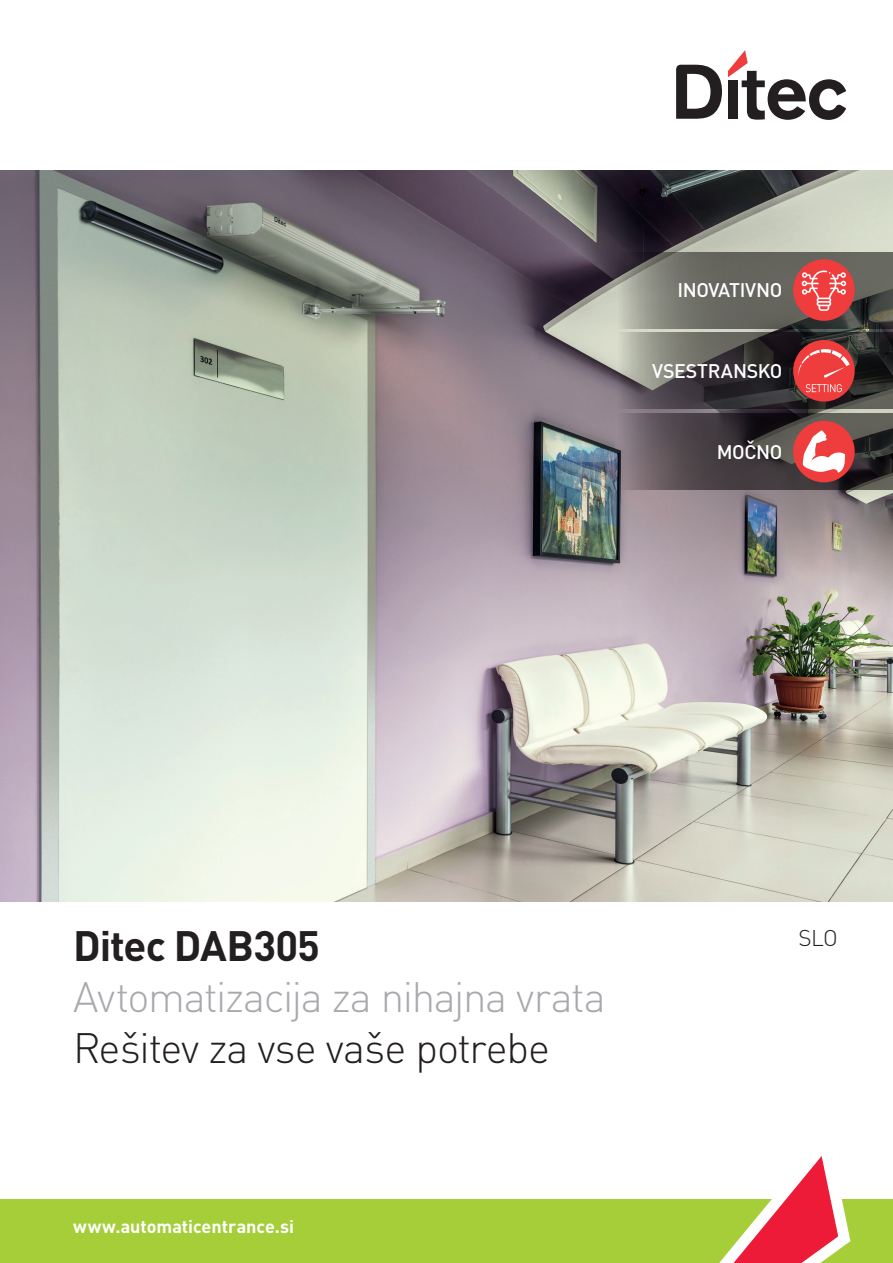
<style>
.page{position:relative;width:893px;height:1263px;background:#fff}
.page>*{position:absolute;margin:0;border:0;box-sizing:border-box;transform-origin:0 0}
.Cover_Subheading_28{font:300 42px/51px "DIN Pro";letter-spacing:-.03em;color:#a8a9ad}
.Cover_Headline_28_-1{font:700 42px "DIN Pro";letter-spacing:-.02em;color:#231f20}
.t1{font:300 22.5px "DIN Pro";color:#231f20}
.Icon_13{font:500 19.5px "DIN Pro";letter-spacing:-.02em;color:#fff}
.Cover_addressWeb_10{font:700 18px "DIN Pro";color:#fff}
.s1{color:#231f20}
</style>
<div class="page">
<img style="left:0;top:170px;width:893px;height:731px">
<div style="left:0;top:1199px;width:893px;height:64px;background:#a6ce39"></div>
<svg style="left:719px;top:1156px;width:131px;height:107px"></svg>
<svg style="left:676px;top:65px;width:46px;height:54px"></svg>
<svg style="left:728px;top:50px;width:118px;height:70px"></svg>
<svg style="left:617px;top:252px;width:276px;height:76px;background:#6a6b63"></svg>
<svg style="left:617px;top:333px;width:276px;height:76px;background:#4b4a49"></svg>
<svg style="left:617px;top:413px;width:276px;height:77px;background:#4b4548"></svg>
<div style="left:793px;top:340px;width:62px;height:62px;background:#ee3d3c;border-radius:50%"></div>
<svg style="left:798px;top:349px;width:52px;height:29px"></svg>
<svg style="left:806px;top:384px;width:36px;height:8px"></svg>
<div style="left:793px;top:421px;width:62px;height:61px;background:#ee3d3c;border-radius:50%"></div>
<svg style="left:803px;top:430px;width:42px;height:43px"></svg>
<div style="left:793px;top:259px;width:62px;height:62px;background:#ee3d3c;border-radius:50%"></div>
<svg style="left:802px;top:270px;width:44px;height:41px"></svg>
<p class="Icon_13" style="left:677px;top:277px;width:106px">INOVATIVNO</p>
<p class="Icon_13" style="left:652px;top:358px;width:132px">VSESTRANSKO</p>
<p class="Icon_13" style="left:717px;top:439px;width:67px">MOČNO</p>
<p class="Cover_Headline_28_-1" style="left:73px;top:917px;width:248px">Ditec DAB305</p>
<p class="Cover_Subheading_28" style="left:73px;top:970px;width:534px">Avtomatizacija za nihajna vrata<br><span class="s1">Rešitev za vse vaše potrebe</span></p>
<p class="Cover_addressWeb_10" style="left:73px;top:1214px;width:222px">www.automaticentrance.si</p>
<p class="t1" style="left:798px;top:923px;width:41px">SLO</p>
</div>
